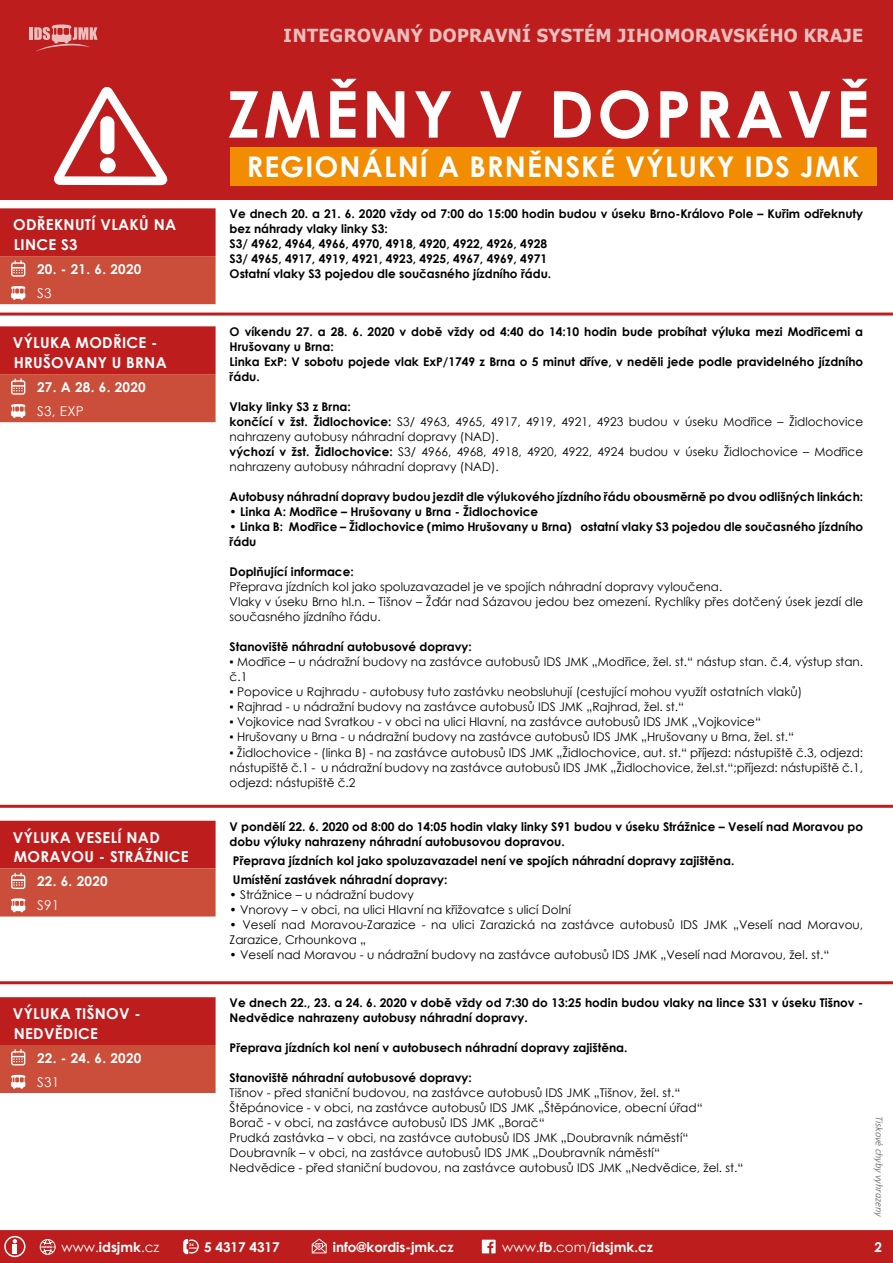
<style>
.page{position:relative;width:893px;height:1263px;background:#fff}
.page>*{position:absolute;margin:0;border:0;box-sizing:border-box;transform-origin:0 0}
.t1{font:700 64.5px "Century Gothic";letter-spacing:.055em;color:#fff}
.t2{font:700 28.5px "Century Gothic";letter-spacing:.04em;color:#fff}
.t3{font:700 18px "Tahoma";letter-spacing:.02em;color:#fff}
.t4{font:700 15px/19.5px "Century Gothic";letter-spacing:.02em;color:#fff}
.t5{font:700 13.5px "Century Gothic";color:#fff}
.t6{font:13.5px "Century Gothic";letter-spacing:.02em;color:#fff}
.t7{font:12px/15px "Century Gothic";color:#000}
.t8{font:700 12px/15px "Century Gothic";color:#000}
.t9{font:italic 300 10.5px "Calibri";letter-spacing:-.005em;color:#575756}
.t10{font:700 4.95px "Century Gothic";color:#fff}
.t11{font:900 3.6px "Neo Sans";color:#fff}
.t12{font:900 3.45px "Neo Sans";color:#fff;scale:1.04 1}
.t13{font:900 2.25px "Neo Sans";color:#fff;scale:1.04 1}
.s1{font-weight:700}
.s2{font-weight:400}
</style>
<div class="page">
<div style="left:0;top:0;width:893px;height:199px;background:#bd1d1d"></div>
<div style="left:230px;top:147px;width:646px;height:38px;background:#f28c00"></div>
<svg style="left:54px;top:87px;width:114px;height:99px"></svg>
<div style="left:100px;top:158px;width:16px;height:15px;background:#fff;border-radius:50%"></div>
<div style="left:100px;top:116px;width:14px;height:38px;background:#fff;border-radius:7px"></div>
<svg style="left:30px;top:24px;width:68px;height:27px"></svg>
<div style="left:0;top:1230px;width:893px;height:33px;background:#bd1d1d"></div>
<hr style="left:0;top:313px;width:893px;height:3px;background:#bd1d1d">
<hr style="left:0;top:805px;width:893px;height:3px;background:#bd1d1d">
<svg style="left:0;top:208px;width:216px;height:96px;background:#c4382e"></svg>
<svg style="left:0;top:326px;width:216px;height:96px;background:#c4382e"></svg>
<svg style="left:0;top:821px;width:216px;height:95px;background:#c4382e"></svg>
<svg style="left:0;top:997px;width:216px;height:96px;background:#c4382e"></svg>
<hr style="left:0;top:981px;width:893px;height:3px;background:#bd1d1d">
<h3 class="t3" style="left:284px;top:23px;width:581px">INTEGROVANÝ DOPRAVNÍ SYSTÉM JIHOMORAVSKÉHO KRAJE</h3>
<p class="t4" style="left:13px;top:214px;width:164px">ODŘEKNUTÍ VLAKŮ NA<br>LINCE S3</p>
<p class="t5" style="left:37px;top:259px;width:106px">20. - 21. 6. 2020</p>
<p class="t6" style="left:37px;top:284px;width:16px">S3</p>
<p class="t4" style="left:13px;top:332px;width:155px">VÝLUKA MODŘICE -<br>HRUŠOVANY U BRNA</p>
<p class="t5" style="left:37px;top:377px;width:110px">27. A 28. 6. 2020</p>
<p class="t6" style="left:37px;top:402px;width:48px">S3, EXP</p>
<p class="t4" style="left:13px;top:827px;width:177px">VÝLUKA VESELÍ NAD<br>MORAVOU - STRÁŽNICE</p>
<p class="t5" style="left:37px;top:871px;width:72px">22. 6. 2020</p>
<p class="t6" style="left:37px;top:896px;width:24px">S91</p>
<p class="t4" style="left:13px;top:1003px;width:129px">VÝLUKA TIŠNOV -<br>NEDVĚDICE</p>
<p class="t5" style="left:37px;top:1048px;width:106px">22. - 24. 6. 2020</p>
<p class="t6" style="left:37px;top:1072px;width:24px">S31</p>
<h1 class="t1" style="left:227px;top:65px;width:643px">ZMĚNY V DOPRAVĚ</h1>
<h2 class="t2" style="left:247px;top:145px;width:614px">REGIONÁLNÍ A BRNĚNSKÉ VÝLUKY IDS JMK</h2>
<p class="t8" style="left:230px;top:206px;width:635px">Ve dnech 20. a 21. 6. 2020 vždy od 7:00 do 15:00 hodin budou v úseku Brno-Královo Pole – Kuřim odřeknuty bez náhrady vlaky linky S3:<br>S3/ 4962, 4964, 4966, 4970, 4918, 4920, 4922, 4926, 4928<br>S3/ 4965, 4917, 4919, 4921, 4923, 4925, 4967, 4969, 4971<br>Ostatní vlaky S3 pojedou dle současného jízdního řádu.</p>
<p class="t8" style="left:230px;top:324px;width:635px">O víkendu 27. a 28. 6. 2020 v době vždy od 4:40 do 14:10 hodin bude probíhat výluka mezi Modřicemi a Hrušovany u Brna:<br>Linka ExP: V sobotu pojede vlak ExP/1749 z Brna o 5 minut dříve, v neděli jede podle pravidelného jízdního řádu.</p>
<p class="t7" style="left:230px;top:399px;width:635px"><span class="s1">Vlaky linky S3 z Brna:<br>končící v žst. Židlochovice:</span> S3/ 4963, 4965, 4917, 4919, 4921, 4923 budou v úseku Modřice – Židlochovice nahrazeny autobusy náhradní dopravy (NAD).<br><span class="s1">výchozí v žst. Židlochovice:</span> S3/ 4966, 4968, 4918, 4920, 4922, 4924 budou v úseku Židlochovice – Modřice nahrazeny autobusy náhradní dopravy (NAD).</p>
<p class="t8" style="left:230px;top:489px;width:635px">Autobusy náhradní dopravy budou jezdit dle výlukového jízdního řádu obousměrně po dvou odlišných linkách:</p>
<p class="t8" style="left:230px;top:504px;width:310px">• Linka A: Modřice – Hrušovany u Brna - Židlochovice</p>
<p class="t8" style="left:230px;top:519px;width:635px">• Linka B: Modřice – Židlochovice (mimo Hrušovany u Brna) ostatní vlaky S3 pojedou dle současného jízdního řádu</p>
<p class="t8" style="left:230px;top:564px;width:126px">Doplňující informace:</p>
<p class="t7" style="left:230px;top:579px;width:635px">Přeprava jízdních kol jako spoluzavazadel je ve spojích náhradní dopravy vyloučena.<br>Vlaky v úseku Brno hl.n. – Tišnov – Žďár nad Sázavou jedou bez omezení. Rychlíky přes dotčený úsek jezdí dle současného jízdního řádu.</p>
<p class="t8" style="left:230px;top:639px;width:244px">Stanoviště náhradní autobusové dopravy:</p>
<p class="t7" style="left:230px;top:654px;width:635px">▪ Modřice – u nádražní budovy na zastávce autobusů IDS JMK „Modřice, žel. st.“ nástup stan. č.4, výstup stan. č.1</p>
<p class="t7" style="left:230px;top:684px;width:574px">▪ Popovice u Rajhradu - autobusy tuto zastávku neobsluhují (cestující mohou využít ostatních vlaků)</p>
<p class="t7" style="left:230px;top:699px;width:456px">▪ Rajhrad - u nádražní budovy na zastávce autobusů IDS JMK „Rajhrad, žel. st.“</p>
<p class="t7" style="left:230px;top:714px;width:533px">▪ Vojkovice nad Svratkou - v obci na ulici Hlavní, na zastávce autobusů IDS JMK „Vojkovice“</p>
<p class="t7" style="left:230px;top:729px;width:566px">▪ Hrušovany u Brna - u nádražní budovy na zastávce autobusů IDS JMK „Hrušovany u Brna, žel. st.“</p>
<p class="t7" style="left:230px;top:744px;width:635px;text-align:justify">▪ Židlochovice - (linka B) - na zastávce autobusů IDS JMK „Židlochovice, aut. st.“ příjezd: nástupiště č.3, odjezd: nástupiště č.1 - u nádražní budovy na zastávce autobusů IDS JMK „Židlochovice, žel.st.“;příjezd: nástupiště č.1, odjezd: nástupiště č.2</p>
<p class="t8" style="left:230px;top:818px;width:635px">V pondělí 22. 6. 2020 od 8:00 do 14:05 hodin vlaky linky S91 budou v úseku Strážnice – Veselí nad Moravou po dobu výluky nahrazeny náhradní autobusovou dopravou.</p>
<p class="t8" style="left:233px;top:850px;width:503px;line-height:19.2px">Přeprava jízdních kol jako spoluzavazadel není ve spojích náhradní dopravy zajištěna.<br>Umístění zastávek náhradní dopravy:</p>
<p class="t7" style="left:230px;top:887px;width:186px">• Strážnice – u nádražní budovy</p>
<p class="t7" style="left:230px;top:902px;width:343px">• Vnorovy – v obci, na ulici Hlavní na křižovatce s ulicí Dolní</p>
<p class="t7" style="left:230px;top:917px;width:635px">• Veselí nad Moravou-Zarazice - na ulici Zarazická na zastávce autobusů IDS JMK „Veselí nad Moravou,<br>Zarazice, Crhounkova „</p>
<p class="t7" style="left:230px;top:947px;width:601px">• Veselí nad Moravou - u nádražní budovy na zastávce autobusů IDS JMK „Veselí nad Moravou, žel. st.“</p>
<p class="t8" style="left:230px;top:995px;width:635px">Ve dnech 22., 23. a 24. 6. 2020 v době vždy od 7:30 do 13:25 hodin budou vlaky na lince S31 v úseku Tišnov -<br>Nedvědice nahrazeny autobusy náhradní dopravy.</p>
<p class="t8" style="left:230px;top:1040px;width:399px">Přeprava jízdních kol není v autobusech náhradní dopravy zajištěna.</p>
<p class="t8" style="left:230px;top:1070px;width:244px">Stanoviště náhradní autobusové dopravy:</p>
<p class="t7" style="left:230px;top:1085px;width:515px">Tišnov - před staniční budovou, na zastávce autobusů IDS JMK „Tišnov, žel. st.“ Štěpánovice - v obci, na zastávce autobusů IDS JMK „Štěpánovice, obecní úřad“<br>Borač - v obci, na zastávce autobusů IDS JMK „Borač“<br>Prudká zastávka – v obci, na zastávce autobusů IDS JMK „Doubravník náměstí“ Doubravník – v obci, na zastávce autobusů IDS JMK „Doubravník náměstí“<br>Nedvědice - před staniční budovou, na zastávce autobusů IDS JMK „Nedvědice, žel. st.“</p>
<p class="t9" style="left:886px;top:1116px;width:102px;rotate:90deg">Tiskové chyby vyhrazeny</p>
<p class="t13" style="left:189px;top:1247px;width:9px">HODIN</p>
<p class="t5" style="left:204px;top:1236px;width:77px">5 4317 4317</p>
<p class="t10" style="left:317px;top:1242px;width:5px">@</p>
<p class="t5" style="left:333px;top:1236px;width:122px">info@kordis-jmk.cz</p>
<p class="t5" style="left:502px;top:1236px;width:152px"><span class="s2">www.</span>fb<span class="s2">.com/</span>idsjmk.cz</p>
<p class="t5" style="left:874px;top:1236px;width:9px">2</p>
<p class="t11" style="left:43px;top:1245px;width:11px">www</p>
<p class="t6" style="left:62px;top:1237px;width:99px">www.<span class="s1">idsjmk</span>.cz</p>
<p class="t12" style="left:189px;top:1243px;width:6px">24</p>
</div>
